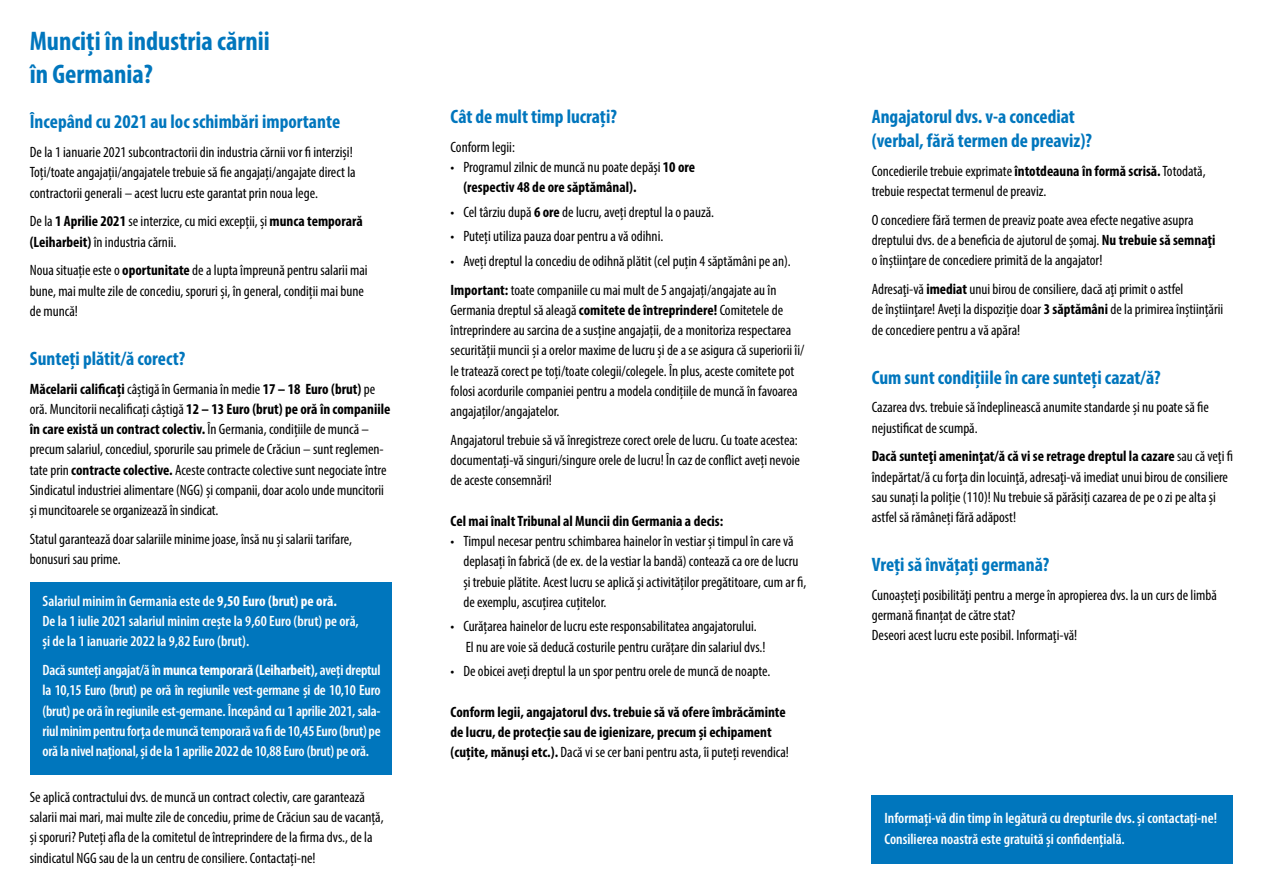
<style>
.page{position:relative;width:1263px;height:893px;background:#fff}
.page>*{position:absolute;margin:0;border:0;box-sizing:border-box;transform-origin:0 0}
.t1{font:700 condensed 27px/33px "Myriad Pro";color:#0076bd}
.t2{font:700 condensed 19.5px/24px "Myriad Pro";color:#0076bd}
.t3{font:condensed 15px/20.2px "Myriad Pro";color:#000}
.t4{font:600 condensed 15px/20.2px "Myriad Pro";color:#fff}
.t5{font:700 condensed 15px/20.2px "Myriad Pro";color:#000}
.s1{font-weight:700}
.s2{font-weight:400}
</style>
<div class="page">
<div style="left:30px;top:583px;width:361px;height:192px;background:#0076bd"></div>
<div style="left:872px;top:795px;width:361px;height:68px;background:#0076bd"></div>
<h1 class="t1" style="left:30px;top:24px;width:242px">Munciți în industria cărnii în Germania?</h1>
<h2 class="t2" style="left:30px;top:109px;width:312px">Începând cu 2021 au loc schimbări importante</h2>
<p class="t3" style="left:30px;top:142px;width:327px">De la 1 ianuarie 2021 subcontractorii din industria cărnii vor fi interziși!<br>Toți/toate angajații/angajatele trebuie să fie angajați/angajate direct la contractorii generali – acest lucru este garantat prin noua lege.</p>
<p class="t3" style="left:30px;top:211px;width:335px">De la <span class="s1">1 Aprilie 2021</span> se interzice, cu mici excepții, și <span class="s1">munca temporară (Leiharbeit)</span> în industria cărnii.</p>
<p class="t3" style="left:30px;top:260px;width:339px">Noua situație este o <span class="s1">oportunitate</span> de a lupta împreună pentru salarii mai bune, mai multe zile de concediu, sporuri și, în general, condiții mai bune de muncă!</p>
<h2 class="t2" style="left:30px;top:346px;width:157px">Sunteți plătit/ă corect?</h2>
<p class="t3" style="left:30px;top:378px;width:362px"><span class="s1">Măcelarii calificați</span> câștigă în Germania în medie <span class="s1">17 – 18 Euro (brut)</span> pe oră. Muncitorii necalificați câștigă <span class="s1">12 – 13 Euro (brut) pe oră în companiile în care există un contract colectiv.</span> În Germania, condițiile de muncă – precum salariul, concediul, sporurile sau primele de Crăciun – sunt reglemen&shy;tate prin <span class="s1">contracte colective.</span> Aceste contracte colective sunt negociate între Sindicatul industriei alimentare (NGG) și companii, doar acolo unde muncitorii și muncitoarele se organizează în sindicat.</p>
<p class="t3" style="left:30px;top:529px;width:324px">Statul garantează doar salariile minime joase, însă nu și salarii tarifare, bonusuri sau prime.</p>
<p class="t4" style="left:43px;top:591px;width:318px">Salariul minim în Germania este de <span class="s1">9,50 Euro (brut) pe oră.<br></span>De la 1 iulie 2021 salariul minim crește la 9,60 Euro (brut) pe oră, și de la 1 ianuarie 2022 la 9,82 Euro (brut).</p>
<p class="t4" style="left:43px;top:660px;width:340px;text-align:justify">Dacă sunteți angajat/ă în <span class="s1">munca temporară (Leiharbeit),</span> aveți dreptul la 10,15 Euro (brut) pe oră în regiunile vest-germane și de 10,10 Euro (brut) pe oră în regiunile est-germane. Începând cu 1 aprilie 2021, sala&shy;riul minim pentru forța de muncă temporară va fi de 10,45 Euro (brut) pe oră la nivel național, și de la 1 aprilie 2022 de 10,88 Euro (brut) pe oră.</p>
<p class="t3" style="left:30px;top:787px;width:355px">Se aplică contractului dvs. de muncă un contract colectiv, care garantează salarii mai mari, mai multe zile de concediu, prime de Crăciun sau de vacanță, și sporuri? Puteți afla de la comitetul de întreprindere de la firma dvs., de la sindicatul NGG sau de la un centru de consiliere. Contactați-ne!</p>
<h2 class="t2" style="left:451px;top:104px;width:168px">Cât de mult timp lucrați?</h2>
<p class="t3" style="left:451px;top:137px;width:66px">Conform legii:</p>
<p class="t3" style="left:463px;top:157px;width:233px;text-indent:-13px">• Programul zilnic de muncă nu poate depăși <span class="s1">10 ore (respectiv 48 de ore săptămânal).</span></p>
<p class="t3" style="left:451px;top:202px;width:265px">• Cel târziu după <span class="s1">6 ore</span> de lucru, aveți dreptul la o pauză.</p>
<p class="t3" style="left:451px;top:226px;width:214px">• Puteți utiliza pauza doar pentru a vă odihni.</p>
<p class="t3" style="left:451px;top:246px;width:342px;line-height:28.8px">• Aveți dreptul la concediu de odihnă plătit (cel puțin 4 săptămâni pe an).<br><span class="s1">Important:</span> toate companiile cu mai mult de 5 angajați/angajate au în</p>
<p class="t3" style="left:451px;top:300px;width:355px">Germania dreptul să aleagă <span class="s1">comitete de întreprindere!</span> Comitetele de întreprindere au sarcina de a susține angajații, de a monitoriza respectarea securității muncii și a orelor maxime de lucru și de a se asigura că superiorii îi/ le tratează corect pe toți/toate colegii/colegele. În plus, aceste comitete pot folosi acordurile companiei pentru a modela condițiile de muncă în favoarea angajaților/angajatelor.</p>
<p class="t3" style="left:451px;top:430px;width:351px">Angajatorul trebuie să vă înregistreze corect orele de lucru. Cu toate acestea: documentați-vă singuri/singure orele de lucru! În caz de conflict aveți nevoie de aceste consemnări!</p>
<p class="t5" style="left:451px;top:510px;width:274px">Cel mai înalt Tribunal al Muncii din Germania a decis:</p>
<p class="t3" style="left:463px;top:531px;width:344px;text-indent:-13px">• Timpul necesar pentru schimbarea hainelor în vestiar și timpul în care vă deplasați în fabrică (de ex. de la vestiar la bandă) contează ca ore de lucru și trebuie plătite. Acest lucru se aplică și activităților pregătitoare, cum ar fi, de exemplu, ascuțirea cuțitelor.</p>
<p class="t3" style="left:466px;top:616px;width:301px;text-indent:-15px">• Curățarea hainelor de lucru este responsabilitatea angajatorului.<br>El nu are voie să deducă costurile pentru curățare din salariul dvs.!</p>
<p class="t3" style="left:451px;top:661px;width:321px">• De obicei aveți dreptul la un spor pentru orele de muncă de noapte.</p>
<p class="t5" style="left:451px;top:701px;width:340px">Conform legii, angajatorul dvs. trebuie să vă ofere îmbrăcăminte de lucru, de protecție sau de igienizare, precum și echipament (cuțite, mănuși etc.). <span class="s2">Dacă vi se cer bani pentru asta, îi puteți revendica!</span></p>
<h2 class="t2" style="left:872px;top:104px;width:222px">Angajatorul dvs. v-a concediat (verbal, fără termen de preaviz)?</h2>
<p class="t3" style="left:872px;top:161px;width:335px">Concedierile trebuie exprimate <span class="s1">întotdeauna în formă scrisă.</span> Totodată, trebuie respectat termenul de preaviz.</p>
<p class="t3" style="left:872px;top:210px;width:345px">O concediere fără termen de preaviz poate avea efecte negative asupra dreptului dvs. de a beneficia de ajutorul de şomaj. <span class="s1">Nu trebuie să semnaţi </span>o înştiinţare de concediere primită de la angajator!</p>
<p class="t3" style="left:872px;top:279px;width:353px">Adresaţi-vă <span class="s1">imediat</span> unui birou de consiliere, dacă aţi primit o astfel<br>de înştiinţare! Aveți la dispoziție doar <span class="s1">3 săptămâni</span> de la primirea înștiințării de concediere pentru a vă apăra!</p>
<h2 class="t2" style="left:872px;top:365px;width:291px">Cum sunt condițiile în care sunteți cazat/ă?</h2>
<p class="t3" style="left:872px;top:397px;width:339px">Cazarea dvs. trebuie să îndeplinească anumite standarde și nu poate să fie nejustificat de scumpă.</p>
<p class="t3" style="left:872px;top:446px;width:363px"><span class="s1">Dacă sunteţi ameninţat/ă că vi se retrage dreptul la cazare</span> sau că veţi fi îndepărtat/ă cu forţa din locuinţă, adresaţi-vă imediat unui birou de consiliere sau sunați la poliție (110)! Nu trebuie să părăsiți cazarea de pe o zi pe alta și astfel să rămâneți fără adăpost!</p>
<h2 class="t2" style="left:872px;top:552px;width:179px">Vreți să învățați germană?</h2>
<p class="t3" style="left:872px;top:585px;width:347px">Cunoaşteţi posibilităţi pentru a merge în apropierea dvs. la un curs de limbă germană finanțat de către stat?<br>Deseori acest lucru este posibil. Informaţi-vă!</p>
<p class="t4" style="left:884px;top:808px;width:334px">Informaţi-vă din timp în legătură cu drepturile dvs. şi contactaţi-ne!<br>Consilierea noastră este gratuită şi confidenţială.</p>
</div>
